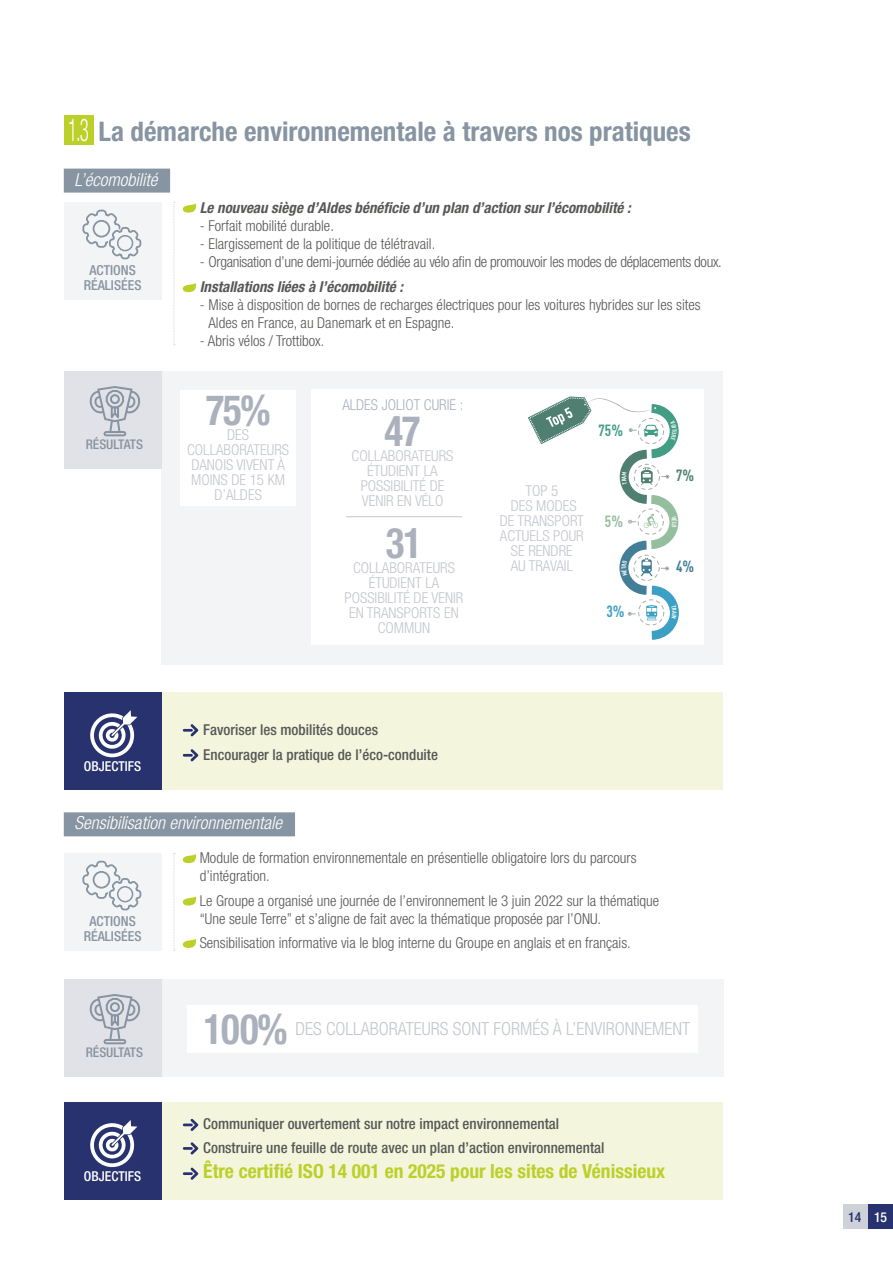
<style>
.page{position:relative;width:893px;height:1263px;background:#fff}
.page>*{position:absolute;margin:0;border:0;box-sizing:border-box;transform-origin:0 0}
.t1{font:700 condensed 42.15px "Helvetica Neue LT Pro";color:#aab1bc;scale:.92 1}
.t2{font:700 condensed 42px "Helvetica Neue LT Pro";color:#aab1bc;scale:.92 1}
.t3{font:700 condensed 27px "Helvetica Neue LT Pro";color:#8794a2}
.t4{font:700 condensed 19.5px "Helvetica Neue LT Pro";color:#bbd029}
.t5{font:italic 300 condensed 18px "Helvetica Neue LT Pro";color:#fff}
.t6{font:300 condensed 18px "Helvetica Neue LT Pro";color:#c3c6ce}
.t7{font:700 16.05px "DIN Cond";color:#429d84}
.t8{font:700 16.05px "DIN Cond";color:#94be9e}
.t9{font:700 16.05px "DIN Cond";color:#3ba0c3}
.t10{font:700 16.05px "DIN Cond";color:#4e7f70}
.t11{font:700 16.05px "DIN Cond";color:#437e97}
.t12{font:300 condensed 15px/18px "Helvetica Neue LT Pro";color:#575756}
.t13{font:300 condensed 15px/15px "Helvetica Neue LT Pro";color:#c3c6ce;text-align:center}
.t14{font:500 condensed 15px/25px "Helvetica Neue LT Pro";color:#575756}
.t15{font:italic 700 condensed 15px "Helvetica Neue LT Pro";color:#575756}
.t16{font:300 condensed 15px "Helvetica Neue LT Pro";letter-spacing:-.02em;color:#575756}
.t17{font:300 condensed 15px "Helvetica Neue LT Pro";color:#aab1bc}
.t18{font:500 condensed 13.8px/15.3px "Helvetica Neue LT Std";color:#8794a2;text-align:center}
.t19{font:500 condensed 13.65px "Helvetica Neue LT Std";color:#fff}
.t20{font:500 condensed 13.65px "Helvetica Neue LT Pro";color:#fff}
.t21{font:500 condensed 13.65px "Helvetica Neue LT Pro";color:#27326f}
.t22{font:500 condensed 13.35px "Helvetica Neue LT Std";color:#8794a2}
.s1{font-weight:300;font-size:31.5px;color:#fff}
</style>
<div class="page">
<div style="left:868px;top:1204px;width:25px;height:25px;background:#27326f"></div>
<div style="left:843px;top:1204px;width:25px;height:25px;background:#ced1d8"></div>
<div style="left:64px;top:115px;width:30px;height:30px;background:#bbd029"></div>
<div style="left:161px;top:1102px;width:562px;height:97px;background:#f3f6dd"></div>
<div style="left:161px;top:692px;width:562px;height:98px;background:#f3f6dd"></div>
<div style="left:64px;top:169px;width:106px;height:24px;background:#8794a2"></div>
<div style="left:64px;top:812px;width:231px;height:24px;background:#8794a2"></div>
<svg style="left:183px;top:204px;width:13px;height:9px"></svg>
<svg style="left:183px;top:283px;width:13px;height:9px"></svg>
<svg style="left:183px;top:724px;width:15px;height:12px"></svg>
<svg style="left:183px;top:749px;width:15px;height:12px"></svg>
<svg style="left:183px;top:854px;width:13px;height:9px"></svg>
<svg style="left:183px;top:897px;width:13px;height:8px"></svg>
<svg style="left:183px;top:939px;width:13px;height:9px"></svg>
<svg style="left:183px;top:1119px;width:15px;height:12px"></svg>
<svg style="left:183px;top:1142px;width:15px;height:12px"></svg>
<svg style="left:183px;top:1167px;width:15px;height:13px"></svg>
<svg style="left:174px;top:853px;width:1px;height:98px"></svg>
<svg style="left:174px;top:202px;width:1px;height:143px"></svg>
<div style="left:161px;top:979px;width:563px;height:97px;background:#f3f4f6"></div>
<div style="left:187px;top:1005px;width:510px;height:48px;background:#fff"></div>
<div style="left:161px;top:371px;width:562px;height:293px;background:#f3f4f6"></div>
<div style="left:311px;top:390px;width:393px;height:255px;background:#fff"></div>
<div style="left:180px;top:390px;width:116px;height:116px;background:#fff"></div>
<hr style="left:346px;top:516px;width:116px;height:1px;background:#c3c6ce">
<div style="left:64px;top:202px;width:97px;height:98px;background:#f3f4f6"></div>
<svg style="left:82px;top:210px;width:60px;height:50px"></svg>
<div style="left:64px;top:371px;width:97px;height:98px;background:#e1e2e7"></div>
<svg style="left:89px;top:386px;width:51px;height:50px"></svg>
<div style="left:64px;top:692px;width:97px;height:98px;background:#27326f"></div>
<svg style="left:90px;top:710px;width:47px;height:48px"></svg>
<div style="left:64px;top:853px;width:97px;height:97px;background:#f3f4f6"></div>
<svg style="left:82px;top:861px;width:60px;height:50px"></svg>
<div style="left:64px;top:979px;width:97px;height:97px;background:#e1e2e7"></div>
<svg style="left:89px;top:994px;width:51px;height:50px"></svg>
<div style="left:64px;top:1102px;width:97px;height:97px;background:#27326f"></div>
<svg style="left:90px;top:1120px;width:47px;height:48px"></svg>
<svg style="left:528px;top:396px;width:151px;height:244px"></svg>
<h3 class="t3" style="left:68px;top:115px;width:624px"><span class="s1">1.3</span> La démarche environnementale à travers nos pratiques</h3>
<p class="t5" style="left:74px;top:169px;width:84px">L’écomobilité</p>
<p class="t15" style="left:200px;top:198px;width:433px">Le nouveau siège d’Aldes bénéficie d’un plan d’action sur l’écomobilité :</p>
<p class="t12" style="left:200px;top:216px;width:136px">- Forfait mobilité durable.</p>
<p class="t12" style="left:200px;top:234px;width:237px">- Elargissement de la politique de télétravail.</p>
<p class="t16" style="left:200px;top:253px;width:523px">- Organisation d’une demi-journée dédiée au vélo afin de promouvoir les modes de déplacements doux.</p>
<p class="t15" style="left:200px;top:278px;width:205px">Installations liées à l’écomobilité :</p>
<p class="t12" style="left:208px;top:296px;width:494px;text-indent:-9px">- Mise à disposition de bornes de recharges électriques pour les voitures hybrides sur les sites<br>Aldes en France, au Danemark et en Espagne.</p>
<p class="t12" style="left:200px;top:332px;width:126px">- Abris vélos / Trottibox.</p>
<p class="t18" style="left:84px;top:262px;width:59px">ACTIONS<br>RÉALISÉES</p>
<p class="t22" style="left:86px;top:437px;width:59px">RÉSULTATS</p>
<h2 class="t2" style="left:206px;top:385px;width:72px">75%</h2>
<p class="t13" style="left:187px;top:427px;width:103px">DES<br>COLLABORATEURS<br>DANOIS VIVENT À<br>MOINS DE 15 KM<br>D’ALDES</p>
<p class="t17" style="left:342px;top:396px;width:123px">ALDES JOLIOT CURIE :</p>
<h1 class="t1" style="left:384px;top:406px;width:41px">47</h1>
<p class="t13" style="left:352px;top:448px;width:103px">COLLABORATEURS<br>ÉTUDIENT LA<br>POSSIBILITÉ DE<br>VENIR EN VÉLO</p>
<h1 class="t1" style="left:386px;top:517px;width:41px">31</h1>
<p class="t13" style="left:345px;top:560px;width:120px">COLLABORATEURS<br>ÉTUDIENT LA<br>POSSIBILITÉ DE VENIR<br>EN TRANSPORTS EN<br>COMMUN</p>
<p class="t7" style="left:599px;top:420px;width:26px">75%</p>
<p class="t13" style="left:500px;top:483px;width:86px">TOP 5<br>DES MODES<br>DE TRANSPORT<br>ACTUELS POUR<br>SE RENDRE<br>AU TRAVAIL</p>
<p class="t8" style="left:605px;top:511px;width:20px">5%</p>
<p class="t9" style="left:606px;top:602px;width:20px">3%</p>
<p class="t10" style="left:676px;top:465px;width:20px">7%</p>
<p class="t11" style="left:676px;top:556px;width:20px">4%</p>
<p class="t19" style="left:84px;top:758px;width:59px">OBJECTIFS</p>
<p class="t14" style="left:203px;top:717px;width:236px">Favoriser les mobilités douces<br>Encourager la pratique de l’éco-conduite</p>
<p class="t5" style="left:74px;top:813px;width:209px">Sensibilisation environnementale</p>
<p class="t12" style="left:200px;top:849px;width:438px">Module de formation environnementale en présentielle obligatoire lors du parcours d’intégration.</p>
<p class="t12" style="left:200px;top:891px;width:461px">Le Groupe a organisé une journée de l’environnement le 3 juin 2022 sur la thématique “Une seule Terre” et s’aligne de fait avec la thématique proposée par l’ONU.</p>
<p class="t12" style="left:200px;top:933px;width:433px">Sensibilisation informative via le blog interne du Groupe en anglais et en français.</p>
<p class="t18" style="left:84px;top:913px;width:59px">ACTIONS<br>RÉALISÉES</p>
<p class="t22" style="left:86px;top:1045px;width:59px">RÉSULTATS</p>
<p class="t19" style="left:84px;top:1168px;width:59px">OBJECTIFS</p>
<h2 class="t2" style="left:204px;top:1004px;width:93px">100%</h2>
<p class="t6" style="left:296px;top:1018px;width:396px">DES COLLABORATEURS SONT FORMÉS À L’ENVIRONNEMENT</p>
<p class="t14" style="left:203px;top:1112px;width:403px;line-height:23.5px">Communiquer ouvertement sur notre impact environnemental<br>Construire une feuille de route avec un plan d’action environnemental</p>
<h3 class="t4" style="left:203px;top:1159px;width:463px">Être certifié ISO 14 001 en 2025 pour les sites de Vénissieux</h3>
<p class="t21" style="left:848px;top:1209px;width:15px">14</p>
<p class="t20" style="left:874px;top:1209px;width:15px">15</p>
</div>
